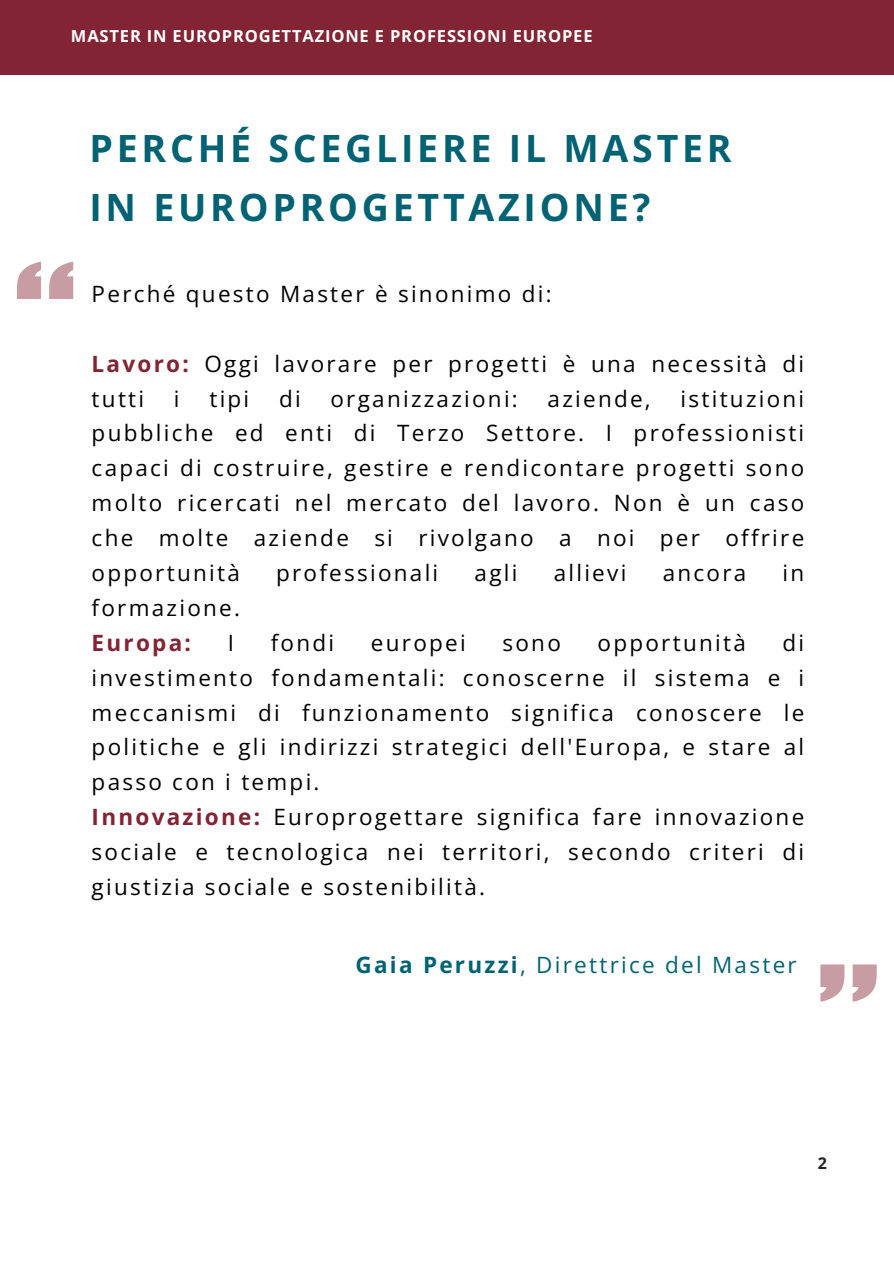
<style>
.page{position:relative;width:894px;height:1264px;background:#fff}
.page>*{position:absolute;margin:0;border:0;box-sizing:border-box;transform-origin:0 0}
.t1{font:700 37.5px/58.5px "Open Sans";letter-spacing:.1em;color:#006272}
.t2{font:22.5px/34.8px "Open Sans";letter-spacing:.1em;color:#000}
.t3{font:22.5px "Open Sans";letter-spacing:.1em;color:#006272}
.t4{font:700 16.5px "Open Sans";letter-spacing:.05em;color:#fff}
.t5{font:700 16.05px "Open Sans";color:#222}
.s1{font-weight:700;color:#822433}
.s2{font-weight:700}
</style>
<div class="page">
<div style="left:0;top:0;width:893px;height:74px;background:#822433"></div>
<svg style="left:820px;top:964px;width:56px;height:37px"></svg>
<svg style="left:17px;top:262px;width:56px;height:37px"></svg>
<h1 class="t4" style="left:71px;top:25px;width:523px">MASTER IN EUROPROGETTAZIONE E PROFESSIONI EUROPEE</h1>
<p class="t1" style="left:89px;top:118px;width:643px">PERCHÉ SCEGLIERE IL MASTER<br>IN EUROPROGETTAZIONE?</p>
<p class="t2" style="left:92px;top:276px;width:461px">Perché questo Master è sinonimo di:</p>
<p class="t2" style="left:92px;top:345px;width:714px"><span class="s1">Lavoro:</span> Oggi lavorare per progetti è una necessità di tutti</p>
<p class="t2" style="left:174px;top:380px;width:7px">i</p>
<p class="t2" style="left:209px;top:380px;width:41px">tipi</p>
<p class="t2" style="left:279px;top:380px;width:23px">di</p>
<p class="t2" style="left:330px;top:380px;width:189px">organizzazioni:</p>
<p class="t2" style="left:547px;top:380px;width:105px">aziende,</p>
<p class="t2" style="left:92px;top:380px;width:714px;text-align:justify;text-indent:588px">istituzioni pubbliche ed enti di Terzo Settore. I professionisti capaci di costruire, gestire e rendicontare progetti sono molto ricercati nel mercato del lavoro. Non è un caso che molte aziende si rivolgano a noi per offrire opportunità</p>
<p class="t2" style="left:276px;top:555px;width:164px">professionali</p>
<p class="t2" style="left:474px;top:555px;width:44px">agli</p>
<p class="t2" style="left:553px;top:555px;width:74px">allievi</p>
<p class="t2" style="left:662px;top:555px;width:85px">ancora</p>
<p class="t2" style="left:782px;top:555px;width:23px">in</p>
<p class="t2" style="left:92px;top:589px;width:150px">formazione.<br><span class="s1">Europa:</span></p>
<p class="t2" style="left:228px;top:624px;width:8px">I</p>
<p class="t2" style="left:271px;top:624px;width:65px">fondi</p>
<p class="t2" style="left:371px;top:624px;width:96px">europei</p>
<p class="t2" style="left:502px;top:624px;width:60px">sono</p>
<p class="t2" style="left:597px;top:624px;width:150px">opportunità</p>
<p class="t2" style="left:92px;top:624px;width:714px;text-indent:690px">di investimento fondamentali: conoscerne il sistema e i meccanismi di funzionamento significa conoscere le politiche e gli indirizzi strategici dell'Europa, e stare al passo con i tempi.<br><span class="s1">Innovazione:</span> Europrogettare significa fare innovazione sociale e tecnologica nei territori, secondo criteri di giustizia sociale e sostenibilità.</p>
<h2 class="t3" style="left:355px;top:948px;width:442px"><span class="s2">Gaia Peruzzi</span>, Direttrice del Master</h2>
<h2 class="t5" style="left:817px;top:1151px;width:11px">2</h2>
</div>
